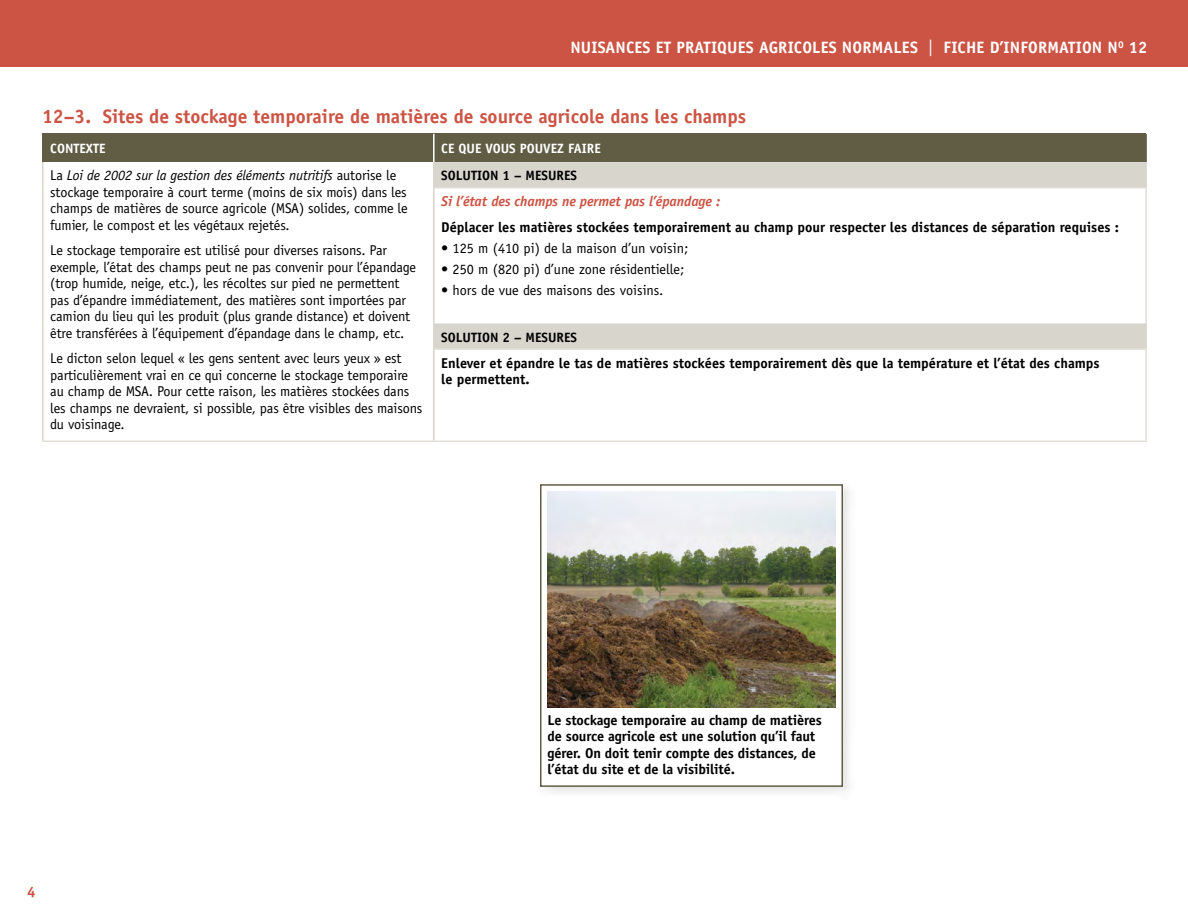
<style>
.page{position:relative;width:1188px;height:918px;background:#fff}
.page>*{position:absolute;margin:0;border:0;box-sizing:border-box;transform-origin:0 0}
.t1{font:700 19.5px "Officina Sans";color:#cc5444}
.t2{font:700 16.5px "Officina Sans";letter-spacing:.01em;color:#fff}
.t3{font:700 15px "Officina Sans";color:#cc5444}
.t4{font:14.25px/16.5px "Officina Sans";letter-spacing:-.01em;color:#000}
.t5{font:700 14.25px/16.5px "Officina Sans";color:#000}
.t6{font:italic 700 14.25px "Officina Sans";letter-spacing:-.01em;color:#cc5444}
.t7{font:700 13.5px "Officina Sans";color:#000}
.t8{font:700 13.5px "Officina Sans";color:#fff}
.s1{font-weight:400}
.s2{font-style:italic}
</style>
<div class="page">
<div style="left:0;top:0;width:1188px;height:68px;background:#cc5444"></div>
<div style="left:43px;top:134px;width:391px;height:28px;background:#615d45"></div>
<div style="left:434px;top:134px;width:712px;height:28px;background:#615d45"></div>
<svg style="left:435px;top:162px;width:710px;height:186px"></svg>
<hr style="left:433px;top:134px;width:2px;height:28px;background:#fff">
<hr style="left:1145px;top:134px;width:2px;height:28px;background:#615d45">
<hr style="left:42px;top:162px;width:2px;height:26px;background:#d7d5cc">
<hr style="left:42px;top:188px;width:2px;height:135px;background:#d7d5cc">
<hr style="left:42px;top:323px;width:2px;height:26px;background:#d7d5cc">
<hr style="left:42px;top:349px;width:2px;height:92px;background:#d7d5cc">
<hr style="left:433px;top:162px;width:2px;height:26px;background:#d7d5cc">
<hr style="left:1145px;top:162px;width:2px;height:25px;background:#d7d5cc">
<hr style="left:433px;top:188px;width:2px;height:135px;background:#d7d5cc">
<hr style="left:435px;top:187px;width:712px;height:1px;background:#e0ded6">
<hr style="left:1145px;top:188px;width:2px;height:135px;background:#e0ded6">
<hr style="left:433px;top:323px;width:2px;height:26px;background:#d7d5cc">
<hr style="left:1145px;top:323px;width:2px;height:25px;background:#d7d5cc">
<hr style="left:42px;top:441px;width:392px;height:1px;background:#e0ded6">
<hr style="left:433px;top:349px;width:2px;height:92px;background:#d7d5cc">
<hr style="left:435px;top:348px;width:712px;height:2px;background:#e0ded6">
<hr style="left:1145px;top:350px;width:2px;height:91px;background:#e0ded6">
<hr style="left:434px;top:441px;width:713px;height:1px;background:#e0ded6">
<hr style="left:42px;top:134px;width:2px;height:28px;background:#615d45">
<div style="left:537px;top:481px;width:319px;height:318px;background:#000;opacity:.1"></div>
<div style="left:540px;top:484px;width:303px;height:303px;background:#fff;border:2px solid #615d45"></div>
<img style="left:548px;top:492px;width:288px;height:216px">
<p class="t2" style="left:570px;top:38px;width:579px">NUISANCES ET PRATIQUES AGRICOLES NORMALES <span class="s1">|</span> FICHE D’INFORMATION N<sup>O</sup> 12</p>
<h1 class="t1" style="left:42px;top:105px;width:706px">12–3. Sites de stockage temporaire de matières de source agricole dans les champs</h1>
<p class="t8" style="left:50px;top:140px;width:57px">CONTEXTE</p>
<p class="t8" style="left:441px;top:140px;width:161px">CE QUE VOUS POUVEZ FAIRE</p>
<p class="t4" style="left:50px;top:167px;width:359px">La <span class="s2">Loi de 2002 sur la gestion des éléments nutritifs</span> autorise le stockage temporaire à court terme (moins de six mois) dans les champs de matières de source agricole (MSA) solides, comme le fumier, le compost et les végétaux rejetés.</p>
<p class="t4" style="left:50px;top:242px;width:367px">Le stockage temporaire est utilisé pour diverses raisons. Par exemple, l’état des champs peut ne pas convenir pour l’épandage (trop humide, neige, etc.), les récoltes sur pied ne permettent pas d’épandre immédiatement, des matières sont importées par camion du lieu qui les produit (plus grande distance) et doivent être transférées à l’équipement d’épandage dans le champ, etc.</p>
<p class="t4" style="left:50px;top:350px;width:374px">Le dicton selon lequel « les gens sentent avec leurs yeux » est particulièrement vrai en ce qui concerne le stockage temporaire au champ de MSA. Pour cette raison, les matières stockées dans les champs ne devraient, si possible, pas être visibles des maisons du voisinage.</p>
<p class="t7" style="left:441px;top:167px;width:137px">SOLUTION 1 – MESURES</p>
<p class="t6" style="left:441px;top:193px;width:281px">Si l’état des champs ne permet pas l’épandage :</p>
<p class="t5" style="left:441px;top:219px;width:679px">Déplacer les matières stockées temporairement au champ pour respecter les distances de séparation requises :</p>
<p class="t4" style="left:441px;top:240px;width:248px">• 125 m (410 pi) de la maison d’un voisin;</p>
<p class="t4" style="left:441px;top:261px;width:245px">• 250 m (820 pi) d’une zone résidentielle;</p>
<p class="t4" style="left:441px;top:282px;width:224px">• hors de vue des maisons des voisins.</p>
<p class="t7" style="left:441px;top:329px;width:137px">SOLUTION 2 – MESURES</p>
<p class="t5" style="left:441px;top:354px;width:660px">Enlever et épandre le tas de matières stockées temporairement dès que la température et l’état des champs le permettent.</p>
<p class="t3" style="left:27px;top:882px;width:10px">4</p>
<p class="t5" style="left:548px;top:712px;width:276px">Le stockage temporaire au champ de matières de source agricole est une solution qu’il faut gérer. On doit tenir compte des distances, de l’état du site et de la visibilité.</p>
</div>
